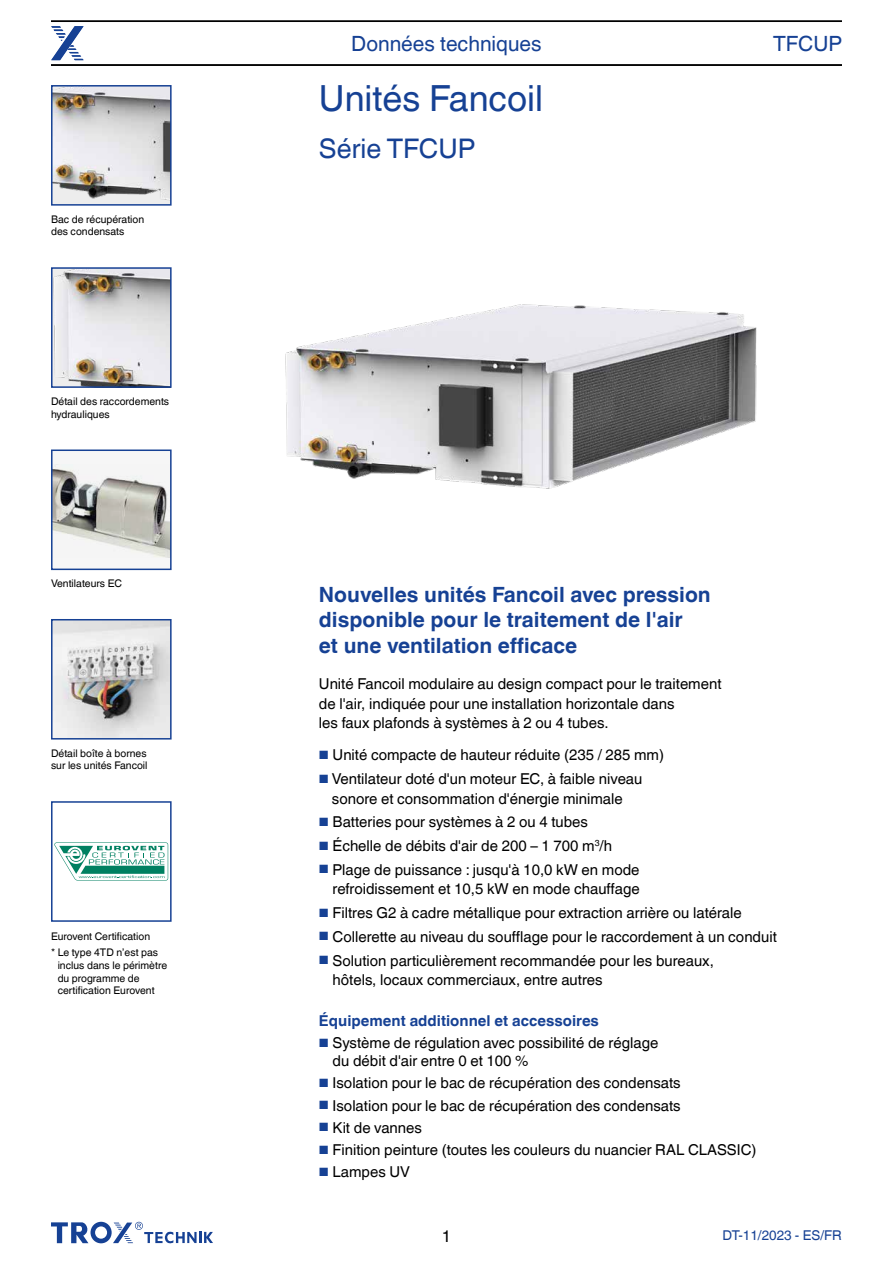
<style>
.page{position:relative;width:893px;height:1263px;background:#fff}
.page>*{position:absolute;margin:0;border:0;box-sizing:border-box;transform-origin:0 0}
.t1{font:36px "TROX Helvetica";color:#164194}
.t2{font:27px "TROX Helvetica";color:#164194}
.t3{font:700 21px/25.2px "TROX Helvetica";color:#164194}
.t4{font:21px "TROX Helvetica";color:#164194}
.t5{font:16.5px "TROX Helvetica";color:#000}
.t6{font:15px/19.5px "TROX Helvetica";color:#000}
.t7{font:700 15px "TROX Helvetica";color:#164194}
.t8{font:13.5px "TROX Helvetica";color:#164194}
.t9{font:10.5px/12.6px "TROX Helvetica";color:#000}
.s1{font-size:12px;color:#164194}
</style>
<div class="page">
<svg style="left:51px;top:1222px;width:162px;height:22px"></svg>
<svg style="left:51px;top:26px;width:33px;height:34px"></svg>
<hr style="left:51px;top:21px;width:791px;height:1px;background:#000">
<hr style="left:51px;top:64px;width:791px;height:2px;background:#000">
<img style="left:54px;top:88px;width:115px;height:115px">
<div style="left:51px;top:85px;width:121px;height:121px;border:2px solid #164194"></div>
<img style="left:54px;top:270px;width:115px;height:115px">
<div style="left:51px;top:267px;width:121px;height:121px;border:2px solid #164194"></div>
<div style="left:52px;top:450px;width:119px;height:119px;background:#f6f6f6"></div>
<img style="left:54px;top:469px;width:115px;height:88px">
<div style="left:51px;top:449px;width:121px;height:121px;border:2px solid #164194"></div>
<img style="left:54px;top:622px;width:115px;height:114px">
<div style="left:51px;top:619px;width:121px;height:120px;border:2px solid #164194"></div>
<img style="left:285px;top:304px;width:472px;height:185px">
<div style="left:51px;top:801px;width:121px;height:121px;border:2px solid #164194"></div>
<svg style="left:54px;top:842px;width:114px;height:38px"></svg>
<p class="t9" style="left:51px;top:213px;width:95px">Bac de récupération des condensats</p>
<p class="t9" style="left:51px;top:395px;width:120px">Détail des raccordements hydrauliques</p>
<p class="t9" style="left:51px;top:577px;width:73px">Ventilateurs EC</p>
<p class="t9" style="left:51px;top:747px;width:98px">Détail boîte à bornes sur les unités Fancoil</p>
<p class="t9" style="left:51px;top:927px;width:109px;line-height:16.8px">Eurovent Certification<br>* Le type 4TD n’est pas</p>
<p class="t9" style="left:58px;top:959px;width:111px">inclus dans le périmètre du programme de certification Eurovent</p>
<h3 class="t4" style="left:351px;top:31px;width:192px">Données techniques</h3>
<h3 class="t4" style="left:773px;top:31px;width:70px">TFCUP</h3>
<h1 class="t1" style="left:319px;top:77px;width:226px">Unités Fancoil</h1>
<h2 class="t2" style="left:319px;top:133px;width:158px">Série TFCUP</h2>
<h3 class="t3" style="left:319px;top:582px;width:393px">Nouvelles unités Fancoil avec pression disponible pour le traitement de l'air<br>et une ventilation efficace</h3>
<p class="t6" style="left:319px;top:674px;width:404px">Unité Fancoil modulaire au design compact pour le traitement de l'air, indiquée pour une installation horizontale dans<br>les faux plafonds à systèmes à 2 ou 4 tubes.</p>
<p class="t6" style="left:319px;top:745px;width:347px"><span class="s1">■</span> Unité compacte de hauteur réduite (235 / 285 mm)</p>
<p class="t6" style="left:319px;top:769px;width:325px;text-align:center"><span class="s1">■</span> Ventilateur doté d'un moteur EC, à faible niveau sonore et consommation d'énergie minimale</p>
<p class="t6" style="left:319px;top:812px;width:271px"><span class="s1">■</span> Batteries pour systèmes à 2 ou 4 tubes</p>
<p class="t6" style="left:319px;top:836px;width:295px"><span class="s1">■</span> Échelle de débits d'air de 200 – 1 700 m<sup>3</sup>/h</p>
<p class="t6" style="left:319px;top:860px;width:322px;text-align:right"><span class="s1">■</span> Plage de puissance : jusqu'à 10,0 kW en mode refroidissement et 10,5 kW en mode chauffage</p>
<p class="t6" style="left:319px;top:903px;width:424px"><span class="s1">■</span> Filtres G2 à cadre métallique pour extraction arrière ou latérale</p>
<p class="t6" style="left:319px;top:927px;width:459px"><span class="s1">■</span> Collerette au niveau du soufflage pour le raccordement à un conduit</p>
<p class="t6" style="left:333px;top:951px;width:383px;text-indent:-14px"><span class="s1">■</span> Solution particulièrement recommandée pour les bureaux, hôtels, locaux commerciaux, entre autres</p>
<p class="t7" style="left:319px;top:1012px;width:281px">Équipement additionnel et accessoires</p>
<p class="t6" style="left:333px;top:1034px;width:327px;line-height:18px;text-indent:-14px"><span class="s1">■</span> Système de régulation avec possibilité de réglage du débit d'air entre 0 et 100 %</p>
<p class="t6" style="left:319px;top:1073px;width:363px"><span class="s1">■</span> Isolation pour le bac de récupération des condensats</p>
<p class="t6" style="left:319px;top:1096px;width:363px"><span class="s1">■</span> Isolation pour le bac de récupération des condensats</p>
<p class="t6" style="left:319px;top:1118px;width:105px"><span class="s1">■</span> Kit de vannes</p>
<p class="t6" style="left:319px;top:1140px;width:439px"><span class="s1">■</span> Finition peinture (toutes les couleurs du nuancier RAL CLASSIC)</p>
<p class="t6" style="left:319px;top:1162px;width:93px"><span class="s1">■</span> Lampes UV</p>
<p class="t5" style="left:442px;top:1227px;width:11px">1</p>
<p class="t8" style="left:723px;top:1227px;width:121px">DT-11/2023 - ES/FR</p>
</div>
